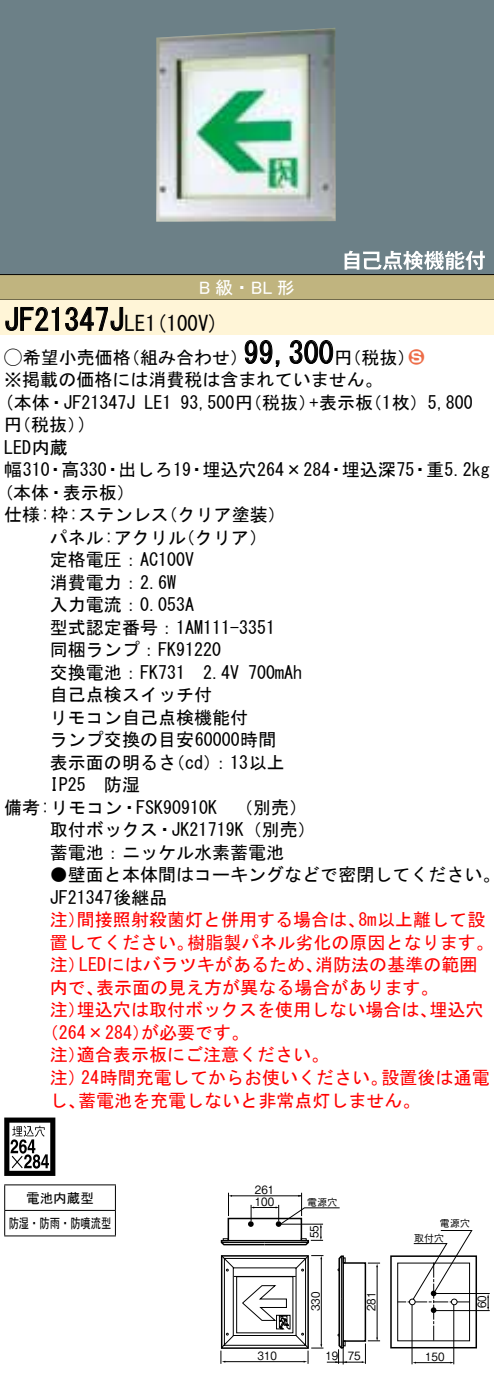
<style>
.page{position:relative;width:494px;height:1373px;background:#fff}
.page>*{position:absolute;margin:0;border:0;box-sizing:border-box;transform-origin:0 0}
.t1{font:30px "MS Gothic";color:#000}
.t2{font:21px "MS Gothic";color:#000}
.t3{font:18px/22.5px "MS Gothic";color:#000}
.t4{font:18px/22.5px "MS Gothic";color:#f00}
.t5{font:18px "MS P Gothic";color:#fff}
.t6{font:18px "Ford Classification 1";color:#ed6d48}
.t7{font:13.5px/25.5px "MS Gothic";color:#000;text-align:center}
.t8{font:11.4px "Gothic BBB Pro Medium 90 pv RKSJ H";color:#000;scale:.9 1}
.t9{font:9.9px "Gothic BBB Pro Medium 90 pv RKSJ H";letter-spacing:.02em;color:#000}
.s1{font-size:30px}
.s2{font-family:"Ford Classification 1"}
.s3{color:#fff}
</style>
<div class="page">
<div style="left:0;top:0;width:493px;height:249px;background:#6c8087"></div>
<img style="left:156px;top:28px;width:179px;height:194px">
<div style="left:0;top:249px;width:493px;height:25px;background:#6c8087"></div>
<svg style="left:344px;top:250px;width:140px;height:20px"></svg>
<div style="left:0;top:274px;width:493px;height:26px;background:#c0b47f"></div>
<hr style="left:0;top:274px;width:493px;height:1px;background:#000">
<hr style="left:0;top:299px;width:493px;height:2px;background:#000">
<div style="left:0;top:300px;width:493px;height:35px;background:#fff5d7"></div>
<svg style="left:5px;top:307px;width:54px;height:24px"></svg>
<svg style="left:65px;top:307px;width:58px;height:24px"></svg>
<svg style="left:244px;top:340px;width:36px;height:27px"></svg>
<svg style="left:289px;top:340px;width:44px;height:24px"></svg>
<svg style="left:4px;top:1117px;width:51px;height:59px"></svg>
<hr style="left:4px;top:1184px;width:112px;height:1px;background:#000">
<hr style="left:4px;top:1209px;width:112px;height:2px;background:#000">
<svg style="left:4px;top:1185px;width:1px;height:50px"></svg>
<svg style="left:115px;top:1185px;width:1px;height:50px"></svg>
<hr style="left:4px;top:1235px;width:112px;height:1px;background:#000">
<hr style="left:434px;top:1293px;width:55px;height:1px;background:#000">
<hr style="left:435px;top:1310px;width:54px;height:1px;background:#000">
<svg style="left:220px;top:1192px;width:268px;height:172px"></svg>
<p class="t5" style="left:199px;top:278px;width:97px">B級・ BL 形</p>
<p class="t2" style="left:109px;top:312px;width:111px"><span class="s1">J</span>LE (1 100 (V</p>
<h1 class="t1" style="left:4px;top:305px;width:107px">JF21347</h1>
<h1 class="t1" style="left:243px;top:338px;width:91px">99,300</h1>
<p class="t3" style="left:4px;top:346px;width:128px"><span class="s2">A</span>希望小売価格</p>
<p class="t3" style="left:4px;top:368px;width:379px">※掲載の価格には消費税は含まれていません。</p>
<p class="t3" style="left:122px;top:346px;width:127px">（組み合わせ）</p>
<p class="t3" style="left:334px;top:346px;width:82px">（円税抜(</p>
<p class="t6" style="left:408px;top:347px;width:17px">2<span class="s3">3</span></p>
<p class="t3" style="left:79px;top:391px;width:58px;text-indent:-74px">(本体・JF21347J (</p>
<p class="t3" style="left:4px;top:413px;width:82px">（円税抜(<br>LED内蔵</p>
<p class="t3" style="left:144px;top:391px;width:28px">LE1</p>
<p class="t3" style="left:309px;top:391px;width:65px">+表示板</p>
<p class="t3" style="left:180px;top:391px;width:137px">93,500 （円税抜）</p>
<p class="t3" style="left:364px;top:391px;width:110px">（枚1 (5,800</p>
<p class="t3" style="left:61px;top:458px;width:47px">高330</p>
<p class="t3" style="left:-5px;top:458px;width:141px;text-indent:9px">幅310<br>（本体・表示板(</p>
<p class="t3" style="left:202px;top:458px;width:129px">埋込穴264×284</p>
<p class="t3" style="left:425px;top:458px;width:65px">重5.2kg</p>
<p class="t3" style="left:118px;top:458px;width:74px">出しろ19</p>
<p class="t3" style="left:341px;top:458px;width:74px">埋込深75</p>
<p class="t3" style="left:47px;top:458px;width:19px">・</p>
<p class="t3" style="left:104px;top:458px;width:19px">・</p>
<p class="t3" style="left:188px;top:458px;width:19px">・</p>
<p class="t3" style="left:327px;top:458px;width:19px">・</p>
<p class="t3" style="left:411px;top:458px;width:19px">・</p>
<p class="t3" style="left:4px;top:503px;width:166px">仕様枠: :ステンレス</p>
<p class="t3" style="left:160px;top:503px;width:127px">（クリア塗装(</p>
<p class="t3" style="left:50px;top:526px;width:138px">パネル:アクリル</p>
<p class="t3" style="left:50px;top:548px;width:146px">定格電圧：AC100V</p>
<p class="t3" style="left:50px;top:571px;width:128px">消費電力：2.6W</p>
<p class="t3" style="left:50px;top:593px;width:146px">入力電流：0.053A</p>
<p class="t3" style="left:50px;top:616px;width:227px">型式認定番号：1AM111-3351</p>
<p class="t3" style="left:50px;top:638px;width:173px">同梱ランプ：FK91220</p>
<p class="t3" style="left:248px;top:661px;width:55px">700mAh</p>
<p class="t3" style="left:177px;top:526px;width:92px">（クリア(</p>
<p class="t3" style="left:50px;top:661px;width:191px">交換電池：FK731　2.4V</p>
<p class="t3" style="left:50px;top:683px;width:164px">自己点検スイッチ付</p>
<p class="t3" style="left:50px;top:706px;width:200px">リモコン自己点検機能付</p>
<p class="t3" style="left:50px;top:728px;width:228px">ランプ交換の目安60000時間</p>
<p class="t3" style="left:212px;top:751px;width:74px">：13以上</p>
<p class="t3" style="left:50px;top:751px;width:128px">表示面の明るさ<br>IP25　防湿</p>
<p class="t3" style="left:167px;top:751px;width:55px">（cd）</p>
<p class="t3" style="left:50px;top:796px;width:267px;text-indent:-46px">備考:リモコン・FSK90910K<br>取付ボックス・JK21719 （K 別売(蓄電池：ニッケル水素蓄電池</p>
<p class="t3" style="left:50px;top:863px;width:451px">●壁面と本体間はコーキングなどで密閉してください。<br>JF21347後継品</p>
<p class="t4" style="left:358px;top:908px;width:128px">8m以上離して設</p>
<p class="t3" style="left:226px;top:796px;width:82px">　（別売(</p>
<p class="t4" style="left:77px;top:908px;width:289px">間接照射殺菌灯と併用する場合は、</p>
<p class="t4" style="left:50px;top:908px;width:37px">注）</p>
<p class="t4" style="left:187px;top:931px;width:307px">樹脂製パネル劣化の原因となります。</p>
<p class="t4" style="left:50px;top:931px;width:145px">置してください。</p>
<p class="t4" style="left:79px;top:953px;width:245px">LEDにはバラツキがあるため、</p>
<p class="t4" style="left:315px;top:953px;width:163px">消防法の基準の範囲</p>
<p class="t4" style="left:50px;top:953px;width:37px">注）</p>
<p class="t4" style="left:96px;top:976px;width:344px">表示面の見え方が異なる場合があります。</p>
<p class="t4" style="left:50px;top:976px;width:55px">内で、</p>
<p class="t4" style="left:77px;top:998px;width:361px">埋込穴は取付ボックスを使用しない場合は、</p>
<p class="t4" style="left:50px;top:998px;width:37px">注）</p>
<p class="t4" style="left:429px;top:998px;width:55px">埋込穴</p>
<p class="t4" style="left:141px;top:1021px;width:109px">が必要です。</p>
<p class="t4" style="left:77px;top:1021px;width:253px;text-indent:-36px">（264×284）<br>適合表示板にご注意ください。</p>
<p class="t4" style="left:50px;top:1043px;width:37px">注）</p>
<p class="t4" style="left:381px;top:1066px;width:110px">設置後は通電</p>
<p class="t4" style="left:81px;top:1066px;width:308px">24時間充電してからお使いください。</p>
<p class="t4" style="left:78px;top:1066px;width:344px;text-indent:-28px">注）<br>蓄電池を充電しないと非常点灯しません。</p>
<p class="t4" style="left:50px;top:1088px;width:37px">し、</p>
<p class="t7" style="left:9px;top:1184px;width:104px">電池内蔵型<br>防湿・防雨・防噴流型</p>
<p class="t8" style="left:254px;top:1181px;width:23px">261</p>
<p class="t8" style="left:254px;top:1192px;width:23px">100</p>
<p class="t9" style="left:307px;top:1194px;width:32px">電源穴</p>
<p class="t8" style="left:305px;top:1238px;width:16px;rotate:-90deg">55</p>
<p class="t8" style="left:306px;top:1311px;width:23px;rotate:-90deg">330</p>
<p class="t8" style="left:361px;top:1311px;width:23px;rotate:-90deg">281</p>
<p class="t8" style="left:257px;top:1346px;width:23px">310</p>
<p class="t8" style="left:347px;top:1346px;width:16px">75</p>
<p class="t8" style="left:325px;top:1346px;width:16px">19</p>
<p class="t9" style="left:439px;top:1215px;width:32px">電源穴</p>
<p class="t9" style="left:414px;top:1230px;width:32px">取付穴</p>
<p class="t8" style="left:424px;top:1347px;width:23px">150</p>
<p class="t8" style="left:472px;top:1308px;width:16px;rotate:-90deg">60</p>
</div>
